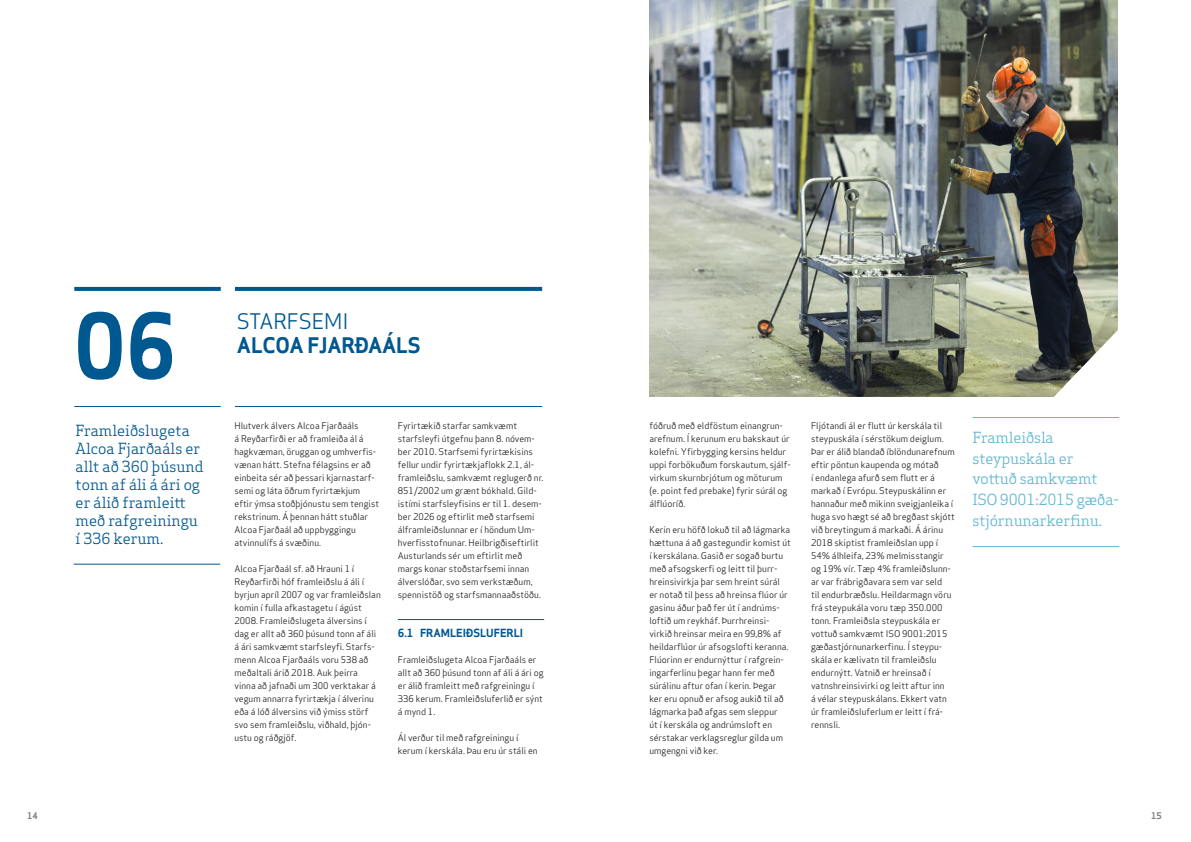
<style>
.page{position:relative;width:1191px;height:842px;background:#fff}
.page>*{position:absolute;margin:0;border:0;box-sizing:border-box;transform-origin:0 0}
.t1{font:700 87px "Apex Sans";color:#005890}
.t2{font:700 21px "Apex Sans";letter-spacing:-.01em;color:#005890}
.t3{font:21px "Apex Sans";letter-spacing:-.01em;color:#005890}
.t4{font:15px/18px "Apex Serif";color:#005890}
.t5{font:15px/20.7px "Apex Serif";letter-spacing:-.01em;color:#60b7d0}
.t6{font:700 11px "Apex Sans";color:#005890}
.t7{font:9px/13px "Apex Sans";color:#231f20}
.t8{font:700 9px "Apex Sans";color:#808285}
</style>
<div class="page">
<hr style="left:398px;top:619px;width:146px;height:1px;background:#005890">
<svg style="left:235px;top:287px;width:307px;height:4px"></svg>
<svg style="left:74px;top:287px;width:147px;height:4px"></svg>
<hr style="left:235px;top:406px;width:307px;height:1px;background:#005890">
<hr style="left:74px;top:406px;width:147px;height:1px;background:#005890">
<img style="left:649px;top:0;width:468px;height:396px">
<svg style="left:1040px;top:323px;width:78px;height:74px"></svg>
<hr style="left:74px;top:564px;width:146px;height:1px;background:#005890">
<hr style="left:972px;top:546px;width:147px;height:1px;background:#60b7d0">
<hr style="left:972px;top:417px;width:147px;height:1px;background:#60b7d0">
<h1 class="t1" style="left:74px;top:290px;width:105px">06</h1>
<h2 class="t3" style="left:237px;top:304px;width:113px">STARFSEMI</h2>
<h2 class="t2" style="left:237px;top:331px;width:185px">ALCOA FJARÐAÁLS</h2>
<h3 class="t4" style="left:76px;top:421px;width:129px">Framleiðslugeta<br>Alcoa Fjarðaáls er allt að 360 þúsund tonn af áli á ári og er álið framleitt með rafgreiningu í 336 kerum.</h3>
<p class="t7" style="left:234px;top:418px;width:146px">Hlutverk álvers Alcoa Fjarðaáls<br>á Reyðarfirði er að framleiða ál á hagkvæman, öruggan og umhverfis&shy;vænan hátt. Stefna félagsins er að einbeita sér að þessari kjarnastarf&shy;semi og láta öðrum fyrirtækjum eftir ýmsa stoðþjónustu sem tengist rekstrinum. Á þennan hátt stuðlar<br>Alcoa Fjarðaál að uppbyggingu atvinnulífs á svæðinu.</p>
<p class="t7" style="left:234px;top:561px;width:148px">Alcoa Fjarðaál sf. að Hrauni 1 í Reyðarfirði hóf framleiðslu á áli í byrjun apríl 2007 og var framleiðslan komin í fulla afkastagetu í ágúst 2008. Framleiðslugeta álversins í dag er allt að 360 þúsund tonn af áli á ári samkvæmt starfsleyfi. Starfs&shy;menn Alcoa Fjarðaáls voru 538 að meðaltali árið 2018. Auk þeirra vinna að jafnaði um 300 verktakar á vegum annarra fyrirtækja í álverinu eða á lóð álversins við ýmiss störf svo sem framleiðslu, viðhald, þjón&shy;ustu og ráðgjöf.</p>
<p class="t7" style="left:398px;top:418px;width:147px">Fyrirtækið starfar samkvæmt starfsleyfi útgefnu þann 8. nóvem&shy;ber 2010. Starfsemi fyrirtækisins fellur undir fyrirtækjaflokk 2.1, ál&shy;framleiðslu, samkvæmt reglugerð nr.<br>851/2002 um grænt bókhald. Gild&shy;istími starfsleyfisins er til 1. desem&shy;ber 2026 og eftirlit með starfsemi álframleiðslunnar er í höndum Um&shy;hverfisstofnunar. Heilbrigðiseftirlit Austurlands sér um eftirlit með margs konar stoðstarfsemi innan álverslóðar, svo sem verkstæðum, spennistöð og starfsmannaaðstöðu.</p>
<p class="t6" style="left:398px;top:626px;width:127px">6.1 FRAMLEIÐSLUFERLI</p>
<p class="t7" style="left:398px;top:652px;width:147px">Framleiðslugeta Alcoa Fjarðaáls er allt að 360 þúsund tonn af áli á ári og er álið framleitt með rafgreiningu í<br>336 kerum. Framleiðsluferlið er sýnt á mynd 1.</p>
<p class="t7" style="left:398px;top:730px;width:141px">Ál verður til með rafgreiningu í kerum í kerskála. Þau eru úr stáli en</p>
<p class="t7" style="left:649px;top:418px;width:143px">fóðruð með eldföstum einangrun&shy;arefnum. Í kerunum eru bakskaut úr kolefni. Yfirbygging kersins heldur uppi forbökuðum forskautum, sjálf&shy;virkum skurnbrjótum og möturum (e. point fed prebake) fyrir súrál og álflúoríð.</p>
<p class="t7" style="left:649px;top:522px;width:143px">Kerin eru höfð lokuð til að lágmarka hættuna á að gastegundir komist út í kerskálana. Gasið er sogað burtu með afsogskerfi og leitt til þurr&shy;hreinsivirkja þar sem hreint súrál<br>er notað til þess að hreinsa flúor úr gasinu áður það fer út í andrúms&shy;loftið um reykháf. Þurrhreinsi&shy;virkið hreinsar meira en 99,8% af heildarflúor úr afsogslofti keranna.<br>Flúorinn er endurnýttur í rafgrein&shy;ingarferlinu þegar hann fer með súrálinu aftur ofan í kerin. Þegar ker eru opnuð er afsog aukið til að lágmarka það afgas sem sleppur<br>út í kerskála og andrúmsloft en sérstakar verklagsreglur gilda um umgengni við ker.</p>
<p class="t7" style="left:811px;top:418px;width:145px">Fljótandi ál er flutt úr kerskála til steypuskála í sérstökum deiglum.<br>Þar er álið blandað íblöndunarefnum eftir pöntun kaupenda og mótað<br>í endanlega afurð sem flutt er á markað í Evrópu. Steypuskálinn er hannaður með mikinn sveigjanleika í huga svo hægt sé að bregðast skjótt við breytingum á markaði. Á árinu 2018 skiptist framleiðslan upp í 54% álhleifa, 23% melmisstangir og 19% vír. Tæp 4% framleiðslunn&shy;ar var frábrigðavara sem var seld<br>til endurbræðslu. Heildarmagn vöru frá steypukála voru tæp 350.000 tonn. Framleiðsla steypuskála er vottuð samkvæmt ISO 9001:2015 gæðastjórnunarkerfinu. Í steypu&shy;skála er kælivatn til framleiðslu endurnýtt. Vatnið er hreinsað í vatnshreinsivirki og leitt aftur inn<br>á vélar steypuskálans. Ekkert vatn úr framleiðsluferlum er leitt í frá&shy;rennsli.</p>
<h3 class="t5" style="left:972px;top:427px;width:148px">Framleiðsla steypuskála er vottuð samkvæmt<br>ISO 9001:2015 gæða&shy;stjórnunarkerfinu.</h3>
<p class="t8" style="left:27px;top:810px;width:12px">14</p>
<p class="t8" style="left:1151px;top:810px;width:12px">15</p>
</div>
